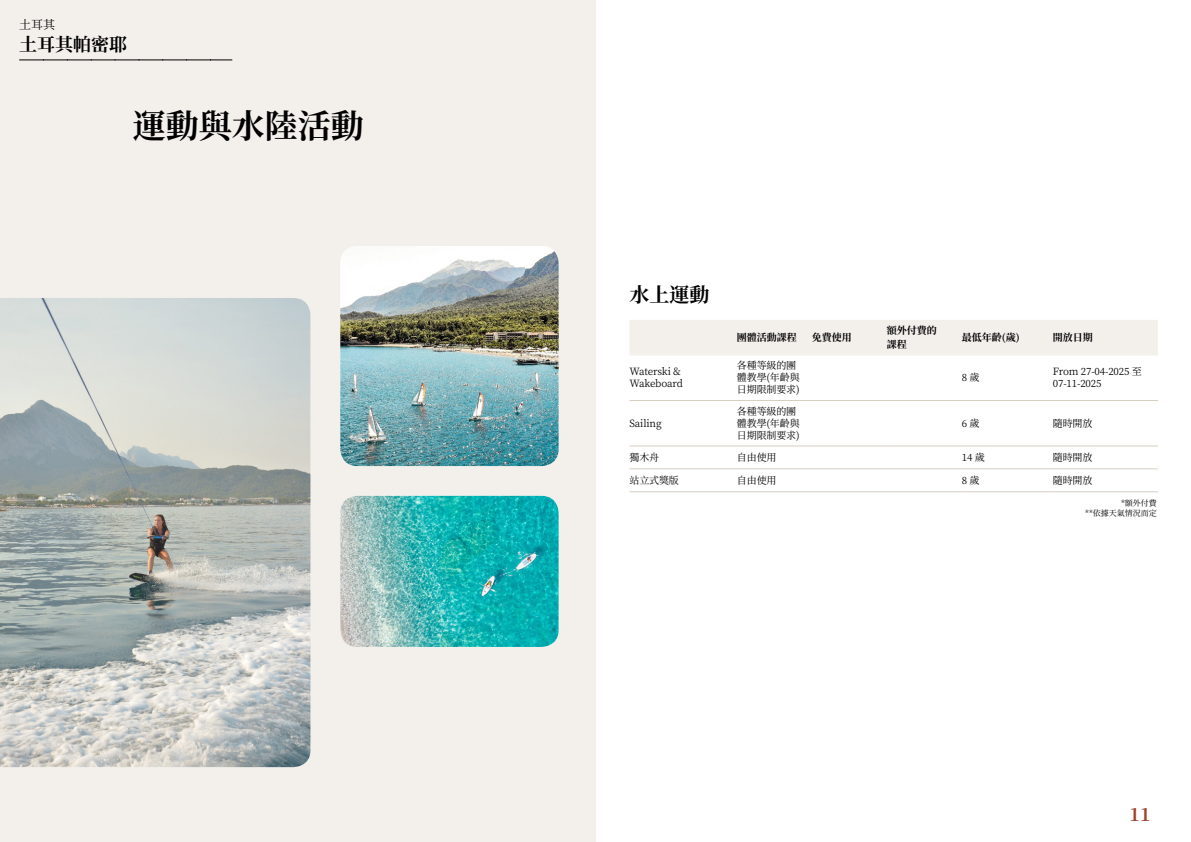
<style>
.page{position:relative;width:1191px;height:842px;background:#fff}
.page>*{position:absolute;margin:0;border:0;box-sizing:border-box;transform-origin:0 0}
.t1{font:700 33px "Noto Serif SC";color:#000}
.t2{font:700 20px "Noto Serif SC";color:#000}
.t3{font:700 18px "Noto Serif SC";color:#000}
.t4{font:700 18px "Noto Serif SC";color:#9d432c}
.t5{font:12px "Noto Serif SC";color:#000}
.t6{font:10px/12px "Noto Serif SC";letter-spacing:-.015em;color:#000}
.t7{font:700 10px/14px "Noto Serif SC";color:#000}
.t8{font:8px/9.6px "Noto Serif SC";color:#000;text-align:right}
</style>
<div class="page">
<div style="left:0;top:0;width:595px;height:842px;background:#f3f0ec"></div>
<img style="left:340px;top:246px;width:218px;height:220px">
<img style="left:0;top:298px;width:310px;height:469px">
<img style="left:340px;top:496px;width:218px;height:151px">
<svg style="left:20px;top:60px;width:212px;height:1px"></svg>
<div style="left:630px;top:320px;width:527px;height:35px;background:#f3f0ec"></div>
<hr style="left:629px;top:400px;width:108px;height:1px;background:#d7cdc1">
<hr style="left:737px;top:400px;width:75px;height:1px;background:#d7cdc1">
<hr style="left:812px;top:400px;width:75px;height:1px;background:#d7cdc1">
<hr style="left:887px;top:400px;width:75px;height:1px;background:#d7cdc1">
<hr style="left:962px;top:400px;width:91px;height:1px;background:#d7cdc1">
<hr style="left:1053px;top:400px;width:104px;height:1px;background:#d7cdc1">
<hr style="left:629px;top:445px;width:108px;height:1px;background:#d7cdc1">
<hr style="left:737px;top:445px;width:75px;height:1px;background:#d7cdc1">
<hr style="left:812px;top:445px;width:75px;height:1px;background:#d7cdc1">
<hr style="left:887px;top:445px;width:75px;height:1px;background:#d7cdc1">
<hr style="left:962px;top:445px;width:91px;height:1px;background:#d7cdc1">
<hr style="left:1053px;top:445px;width:104px;height:1px;background:#d7cdc1">
<hr style="left:629px;top:468px;width:108px;height:1px;background:#d7cdc1">
<hr style="left:737px;top:468px;width:75px;height:1px;background:#d7cdc1">
<hr style="left:812px;top:468px;width:75px;height:1px;background:#d7cdc1">
<hr style="left:887px;top:468px;width:75px;height:1px;background:#d7cdc1">
<hr style="left:962px;top:468px;width:91px;height:1px;background:#d7cdc1">
<hr style="left:1053px;top:468px;width:104px;height:1px;background:#d7cdc1">
<hr style="left:629px;top:491px;width:108px;height:1px;background:#d7cdc1">
<hr style="left:737px;top:491px;width:75px;height:1px;background:#d7cdc1">
<hr style="left:812px;top:491px;width:75px;height:1px;background:#d7cdc1">
<hr style="left:887px;top:491px;width:75px;height:1px;background:#d7cdc1">
<hr style="left:962px;top:491px;width:91px;height:1px;background:#d7cdc1">
<hr style="left:1053px;top:491px;width:104px;height:1px;background:#d7cdc1">
<p class="t5" style="left:19px;top:17px;width:37px">土耳其</p>
<h3 class="t3" style="left:19px;top:34px;width:110px">土耳其帕密耶</h3>
<h1 class="t1" style="left:133px;top:107px;width:232px">運動與水陸活動</h1>
<h2 class="t2" style="left:629px;top:283px;width:81px">水上運動</h2>
<p class="t7" style="left:737px;top:331px;width:61px">團體活動課程</p>
<p class="t7" style="left:812px;top:331px;width:41px">免費使用</p>
<p class="t7" style="left:887px;top:324px;width:51px">額外付費的課程</p>
<p class="t7" style="left:962px;top:331px;width:59px">最低年齡(歲)</p>
<p class="t7" style="left:1053px;top:331px;width:41px">開放日期</p>
<p class="t6" style="left:629px;top:366px;width:55px">Waterski &amp;<br>Wakeboard</p>
<p class="t6" style="left:737px;top:360px;width:64px">各種等級的團體教學(年齡與日期限制要求)</p>
<p class="t6" style="left:629px;top:417px;width:34px">Sailing</p>
<p class="t6" style="left:737px;top:405px;width:64px">各種等級的團體教學(年齡與日期限制要求)</p>
<p class="t6" style="left:962px;top:372px;width:19px">8 歲</p>
<p class="t6" style="left:1053px;top:366px;width:90px">From 27-04-2025 至<br>07-11-2025</p>
<p class="t6" style="left:962px;top:417px;width:19px">6 歲</p>
<p class="t6" style="left:1053px;top:417px;width:41px">隨時開放</p>
<p class="t6" style="left:629px;top:452px;width:31px">獨木舟</p>
<p class="t6" style="left:737px;top:452px;width:41px">自由使用</p>
<p class="t6" style="left:962px;top:452px;width:24px">14 歲</p>
<p class="t6" style="left:1053px;top:452px;width:41px">隨時開放</p>
<p class="t6" style="left:629px;top:474px;width:51px">站立式獎版</p>
<p class="t6" style="left:737px;top:474px;width:41px">自由使用</p>
<p class="t6" style="left:962px;top:474px;width:19px">8 歲</p>
<p class="t6" style="left:1053px;top:474px;width:41px">隨時開放</p>
<p class="t8" style="left:1085px;top:499px;width:73px">*額外付費<br>**依據天氣情況而定</p>
<h3 class="t4" style="left:1129px;top:804px;width:23px">11</h3>
</div>
